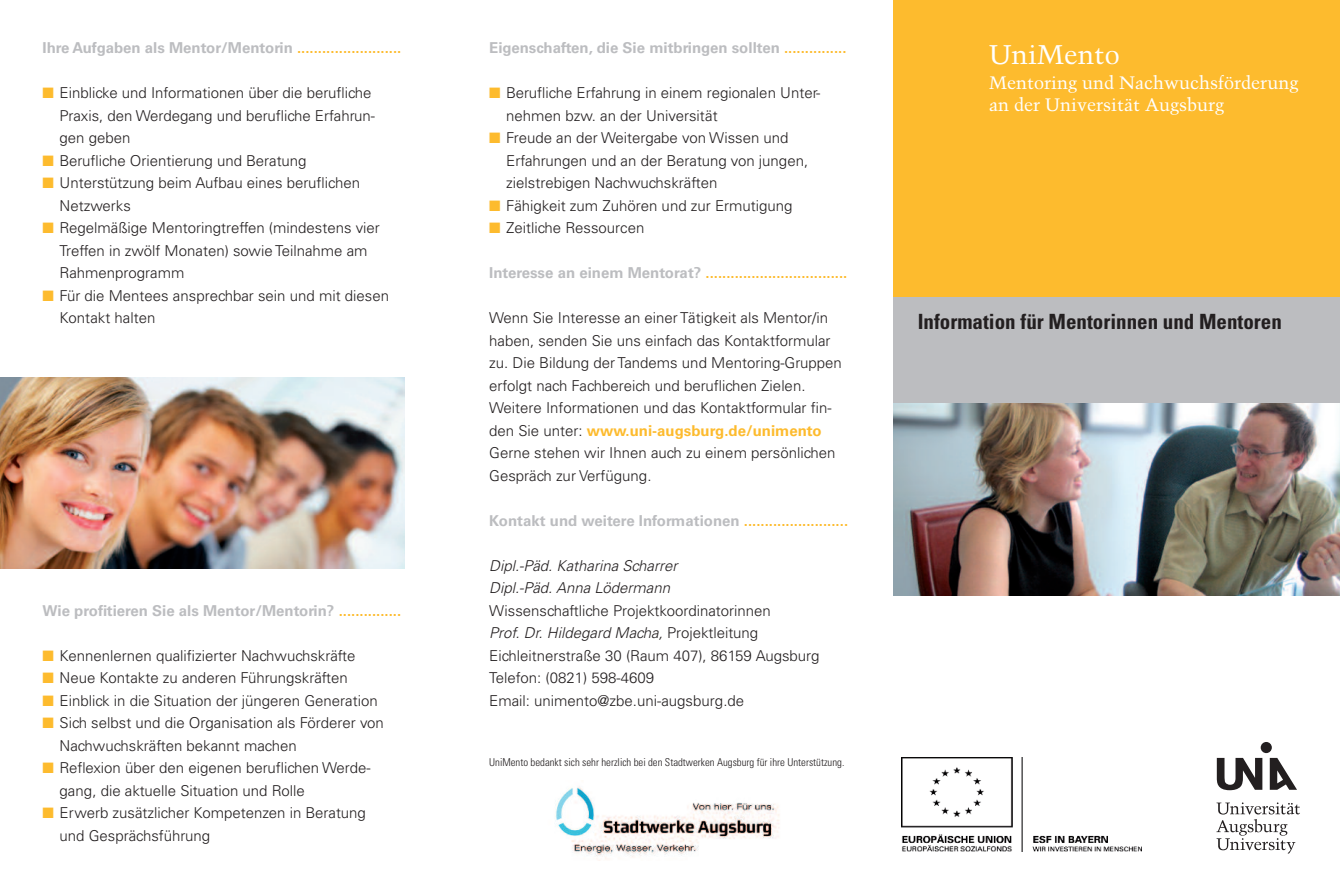
<style>
.page{position:relative;width:1340px;height:893px;background:#fff}
.page>*{position:absolute;margin:0;border:0;box-sizing:border-box;transform-origin:0 0}
.t1{font:27px "Trump Mediaeval LT Std";color:#fff}
.t2{font:700 condensed 21px "Univers LT Std";color:#231f20}
.t3{font:18px/21.6px "Trump Mediaeval LT Std";color:#fff}
.t4{font:300 15px/22.5px "Univers LT Std";color:#231f20}
.t5{font:700 15px "Univers LT Std";color:#bcbdc0}
.t6{font:700 15px "Univers LT Std";color:#fdbb2e}
.t7{font:italic 300 15px/22.5px "Univers LT Std";color:#231f20}
.t8{font:300 condensed 10.8px "Univers LT Std";color:#231f20}
.s1{color:#fdbb2e}
.s2{color:#bcbdc0}
.s3{font-weight:700;color:#fdbb2e}
.s4{font-style:italic}
</style>
<div class="page">
<div style="left:893px;top:0;width:446px;height:298px;background:#fdbb2e"></div>
<div style="left:893px;top:298px;width:446px;height:106px;background:#bcbdc0"></div>
<img style="left:893px;top:404px;width:446px;height:191px">
<img style="left:0;top:378px;width:404px;height:191px">
<img style="left:902px;top:758px;width:239px;height:94px">
<svg style="left:1216px;top:742px;width:80px;height:48px"></svg>
<svg style="left:1216px;top:802px;width:83px;height:52px"></svg>
<img style="left:555px;top:787px;width:225px;height:72px">
<p class="t5" style="left:43px;top:43px;width:360px">Ihre Aufgaben als Mentor/Mentorin <span class="s1">.........................</span></p>
<p class="t4" style="left:60px;top:83px;width:317px;text-indent:-17px"><span class="s1">■</span> Einblicke und Informationen über die berufliche<br>Praxis, den Werdegang und berufliche Erfahrun&shy;gen geben</p>
<p class="t4" style="left:43px;top:151px;width:265px"><span class="s1">■</span> Berufliche Orientierung und Beratung</p>
<p class="t4" style="left:60px;top:173px;width:302px;text-indent:-17px"><span class="s1">■</span> Unterstützung beim Aufbau eines beruflichen<br>Netzwerks</p>
<p class="t4" style="left:60px;top:218px;width:322px;text-indent:-17px"><span class="s1">■</span> Regelmäßige Mentoringtreffen (mindestens vier<br>Treffen in zwölf Monaten) sowie Teilnahme am<br>Rahmenprogramm</p>
<p class="t4" style="left:60px;top:286px;width:331px;text-indent:-17px"><span class="s1">■</span> Für die Mentees ansprechbar sein und mit diesen<br>Kontakt halten</p>
<p class="t5" style="left:43px;top:605px;width:360px">Wie profitieren Sie als Mentor/Mentorin? <span class="s1">...............</span></p>
<p class="t4" style="left:43px;top:646px;width:314px"><span class="s1">■</span> Kennenlernen qualifizierter Nachwuchskräfte</p>
<p class="t4" style="left:43px;top:668px;width:307px"><span class="s1">■</span> Neue Kontakte zu anderen Führungskräften</p>
<p class="t4" style="left:43px;top:691px;width:337px"><span class="s1">■</span> Einblick in die Situation der jüngeren Generation</p>
<p class="t4" style="left:60px;top:713px;width:326px;text-indent:-17px"><span class="s1">■</span> Sich selbst und die Organisation als Förderer von<br>Nachwuchskräften bekannt machen</p>
<p class="t4" style="left:60px;top:758px;width:313px;text-indent:-17px"><span class="s1">■</span> Reflexion über den eigenen beruflichen Werde&shy;gang, die aktuelle Situation und Rolle</p>
<p class="t4" style="left:60px;top:803px;width:308px;text-indent:-17px"><span class="s1">■</span> Erwerb zusätzlicher Kompetenzen in Beratung und Gesprächsführung</p>
<p class="t5" style="left:489px;top:43px;width:359px">Eigenschaften, die Sie mitbringen sollten <span class="s1">...............</span></p>
<p class="t4" style="left:506px;top:83px;width:316px;text-indent:-17px"><span class="s1">■</span> Berufliche Erfahrung in einem regionalen Unter&shy;nehmen bzw. an der Universität</p>
<p class="t4" style="left:506px;top:128px;width:303px;text-indent:-17px"><span class="s1">■</span> Freude an der Weitergabe von Wissen und<br>Erfahrungen und an der Beratung von jungen, zielstrebigen Nachwuchskräften</p>
<p class="t4" style="left:489px;top:196px;width:305px"><span class="s1">■</span> Fähigkeit zum Zuhören und zur Ermutigung</p>
<p class="t4" style="left:489px;top:218px;width:157px"><span class="s1">■</span> Zeitliche Ressourcen</p>
<p class="t6" style="left:489px;top:268px;width:359px"><span class="s2">Interesse an einem Mentorat?</span> ..................................</p>
<p class="t4" style="left:489px;top:308px;width:354px">Wenn Sie Interesse an einer Tätigkeit als Mentor/in haben, senden Sie uns einfach das Kontaktformular zu. Die Bildung der Tandems und Mentoring-Gruppen erfolgt nach Fachbereich und beruflichen Zielen.<br>Weitere Informationen und das Kontaktformular fin&shy;den Sie unter: <span class="s3">www.uni-augsburg.de/unimento </span>Gerne stehen wir Ihnen auch zu einem persönlichen Gespräch zur Verfügung.</p>
<p class="t5" style="left:489px;top:515px;width:360px">Kontakt und weitere Informationen <span class="s1">.........................</span></p>
<p class="t7" style="left:489px;top:556px;width:190px">Dipl.-Päd. Katharina Scharrer<br>Dipl.-Päd. Anna Lödermann</p>
<p class="t4" style="left:489px;top:601px;width:332px">Wissenschaftliche Projektkoordinatorinnen<br><span class="s4">Prof. Dr. Hildegard Macha,</span> Projektleitung Eichleitnerstraße 30 (Raum 407), 86159 Augsburg Telefon: (0821) 598-4609<br>Email: unimento@zbe.uni-augsburg.de</p>
<p class="t8" style="left:489px;top:758px;width:357px">UniMento bedankt sich sehr herzlich bei den Stadtwerken Augsburg für ihre Unterstützung.</p>
<h1 class="t1" style="left:989px;top:39px;width:132px">UniMento</h1>
<p class="t3" style="left:989px;top:72px;width:311px">Mentoring und Nachwuchsförderung an der Universität Augsburg</p>
<h2 class="t2" style="left:917px;top:314px;width:365px">Information für Mentorinnen und Mentoren</h2>
</div>
